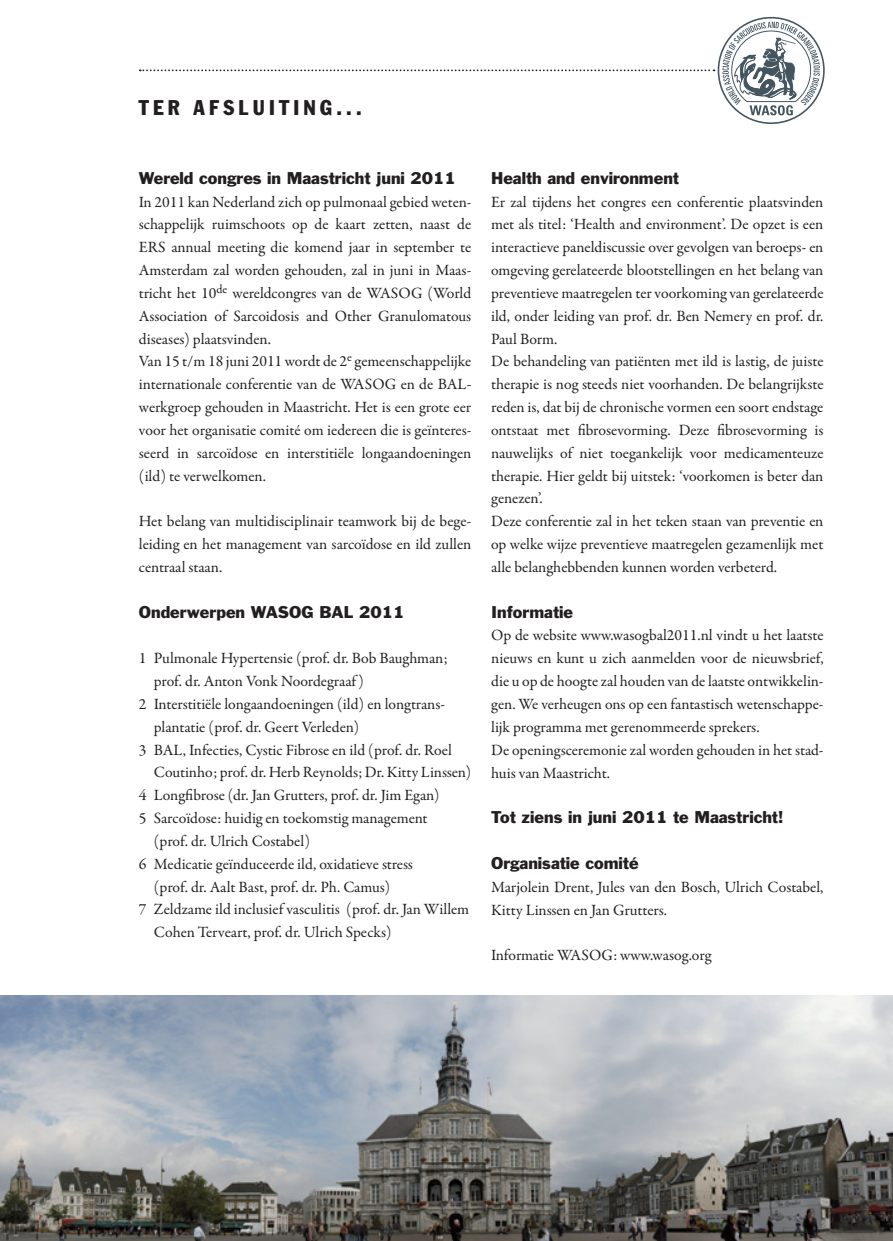
<style>
.page{position:relative;width:893px;height:1241px;background:#fff}
.page>*{position:absolute;margin:0;border:0;box-sizing:border-box;transform-origin:0 0}
.t1{font:condensed 21px "Franklin Gothic LT";letter-spacing:.2em;color:#231f20}
.t2{font:15.75px/22.8px "Garamond Premr Pro";color:#231f20}
.t3{font:15.75px "Franklin Gothic LT";color:#231f20}
</style>
<div class="page">
<svg style="left:140px;top:69px;width:575px;height:2px"></svg>
<img style="left:0;top:995px;width:893px;height:245px">
<div style="left:718px;top:17px;width:107px;height:107px;border:2px solid #45555f;border-radius:50%"></div>
<svg style="left:722px;top:22px;width:98px;height:93px"></svg>
<h1 class="t1" style="left:139px;top:95px;width:224px">TER AFSLUITING...</h1>
<p class="t3" style="left:139px;top:168px;width:319px">Wereld congres in Maastricht juni 2011</p>
<p class="t2" style="left:139px;top:190px;width:334px">In 2011 kan Nederland zich op pulmonaal gebied weten&shy;schappelijk ruimschoots op de kaart zetten, naast de ERS annual meeting die komend jaar in september te Amsterdam zal worden gehouden, zal in juni in Maas&shy;tricht het 10<sup>de</sup> wereldcongres van de WASOG (World Association of Sarcoidosis and Other Granulomatous diseases) plaatsvinden.<br>Van 15 t/m 18 juni 2011 wordt de 2<sup>e</sup> gemeenschappelijke internationale conferentie van de WASOG en de BAL&shy;werkgroep gehouden in Maastricht. Het is een grote eer voor het organisatie comité om iedereen die is geïnteres&shy;seerd in sarcoïdose en interstitiële longaandoeningen (ild) te verwelkomen.</p>
<p class="t2" style="left:139px;top:510px;width:334px;text-align:justify">Het belang van multidisciplinair teamwork bij de bege&shy;leiding en het management van sarcoïdose en ild zullen centraal staan.</p>
<p class="t3" style="left:139px;top:601px;width:267px">Onderwerpen WASOG BAL 2011</p>
<p class="t2" style="left:139px;top:647px;width:310px">1 Pulmonale Hypertensie (prof. dr. Bob Baughman;</p>
<p class="t2" style="left:154px;top:670px;width:212px">prof. dr. Anton Vonk Noordegraaf )</p>
<p class="t2" style="left:139px;top:692px;width:308px">2 Interstitiële longaandoeningen (ild) en longtrans-</p>
<p class="t2" style="left:154px;top:715px;width:207px">plantatie (prof. dr. Geert Verleden)</p>
<p class="t2" style="left:139px;top:738px;width:314px">3 BAL, Infecties, Cystic Fibrose en ild (prof. dr. Roel</p>
<p class="t2" style="left:154px;top:761px;width:319px">Coutinho; prof. dr. Herb Reynolds; Dr. Kitty Linssen)</p>
<p class="t2" style="left:139px;top:784px;width:302px">4 Longfibrose (dr. Jan Grutters, prof. dr. Jim Egan)</p>
<p class="t2" style="left:139px;top:807px;width:290px">5 Sarcoïdose: huidig en toekomstig management</p>
<p class="t2" style="left:154px;top:829px;width:158px">(prof. dr. Ulrich Costabel)</p>
<p class="t2" style="left:139px;top:852px;width:276px">6 Medicatie geïnduceerde ild, oxidatieve stress</p>
<p class="t2" style="left:154px;top:875px;width:238px">(prof. dr. Aalt Bast, prof. dr. Ph. Camus)</p>
<p class="t2" style="left:139px;top:898px;width:332px">7 Zeldzame ild inclusief vasculitis (prof. dr. Jan Willem</p>
<p class="t2" style="left:154px;top:921px;width:239px">Cohen Terveart, prof. dr. Ulrich Specks)</p>
<p class="t3" style="left:491px;top:168px;width:189px">Health and environment</p>
<p class="t2" style="left:491px;top:190px;width:334px">Er zal tijdens het congres een conferentie plaatsvinden met als titel: ‘Health and environment’. De opzet is een interactieve paneldiscussie over gevolgen van beroeps- en omgeving gerelateerde blootstellingen en het belang van preventieve maatregelen ter voorkoming van gerelateerde ild, onder leiding van prof. dr. Ben Nemery en prof. dr.<br>Paul Borm.<br>De behandeling van patiënten met ild is lastig, de juiste therapie is nog steeds niet voorhanden. De belangrijkste reden is, dat bij de chronische vormen een soort endstage ontstaat met fibrosevorming. Deze fibrosevorming is nauwelijks of niet toegankelijk voor medicamenteuze therapie. Hier geldt bij uitstek: ‘voorkomen is beter dan genezen’.<br>Deze conferentie zal in het teken staan van preventie en op welke wijze preventieve maatregelen gezamenlijk met alle belanghebbenden kunnen worden verbeterd.</p>
<p class="t3" style="left:491px;top:601px;width:83px">Informatie</p>
<p class="t2" style="left:491px;top:624px;width:334px">Op de website www.wasogbal2011.nl vindt u het laatste nieuws en kunt u zich aanmelden voor de nieuwsbrief, die u op de hoogte zal houden van de laatste ontwikkelin&shy;gen. We verheugen ons op een fantastisch wetenschappe&shy;lijk programma met gerenommeerde sprekers.<br>De openingsceremonie zal worden gehouden in het stad&shy;huis van Maastricht.</p>
<p class="t3" style="left:491px;top:807px;width:294px">Tot ziens in juni 2011 te Maastricht!</p>
<p class="t3" style="left:491px;top:852px;width:149px">Organisatie comité</p>
<p class="t2" style="left:491px;top:875px;width:334px">Marjolein Drent, Jules van den Bosch, Ulrich Costabel,<br>Kitty Linssen en Jan Grutters.</p>
<p class="t2" style="left:491px;top:944px;width:222px">Informatie WASOG: www.wasog.org</p>
</div>
